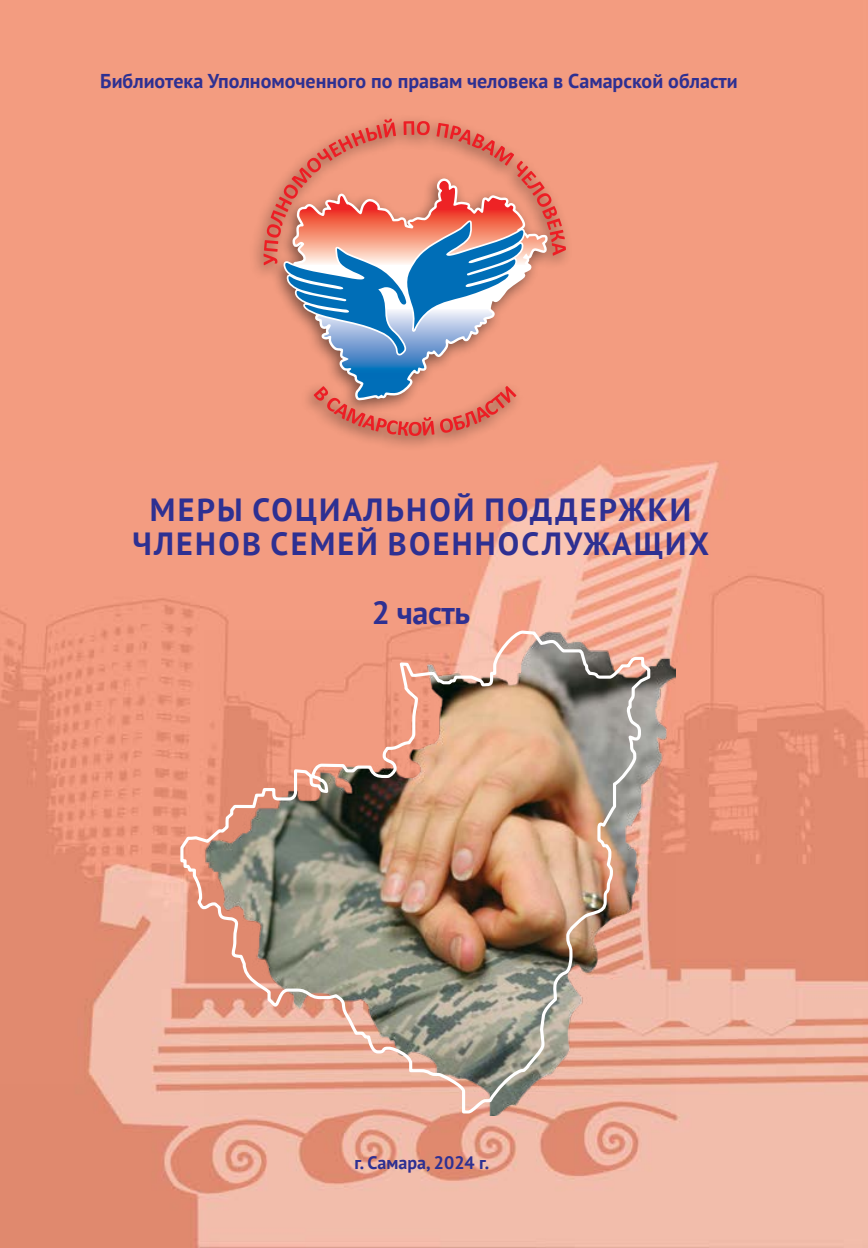
<style>
.page{position:relative;width:868px;height:1248px;background:#fff}
.page>*{position:absolute;margin:0;border:0;box-sizing:border-box;transform-origin:0 0}
.t1{font:700 32px/34px "PT Sans";letter-spacing:.07em;color:#2e3092;text-align:center}
.t2{font:700 20px "PT Sans";color:#2e3092}
.t3{font:700 18px "PT Sans";color:#2e3092}
</style>
<div class="page">
<img style="left:0;top:0;width:867px;height:1247px">
<div style="left:248px;top:111px;width:325px;height:341px;background:#000;opacity:.48"></div>
<svg style="left:263px;top:119px;width:303px;height:317px;background:#cb928b"></svg>
<img style="left:204px;top:630px;width:471px;height:484px">
<img style="left:180px;top:630px;width:470px;height:483px">
<p class="t2" style="left:100px;top:68px;width:639px">Библиотека Уполномоченного по правам человека в Самарской области</p>
<h1 class="t1" style="left:132px;top:492px;width:578px">МЕРЫ СОЦИАЛЬНОЙ ПОДДЕРЖКИ<br>ЧЛЕНОВ СЕМЕЙ ВОЕННОСЛУЖАЩИХ</h1>
<h1 class="t1" style="left:371px;top:594px;width:100px">2 часть</h1>
<p class="t3" style="left:354px;top:1150px;width:136px">г. Самара, 2024 г.</p>
</div>
